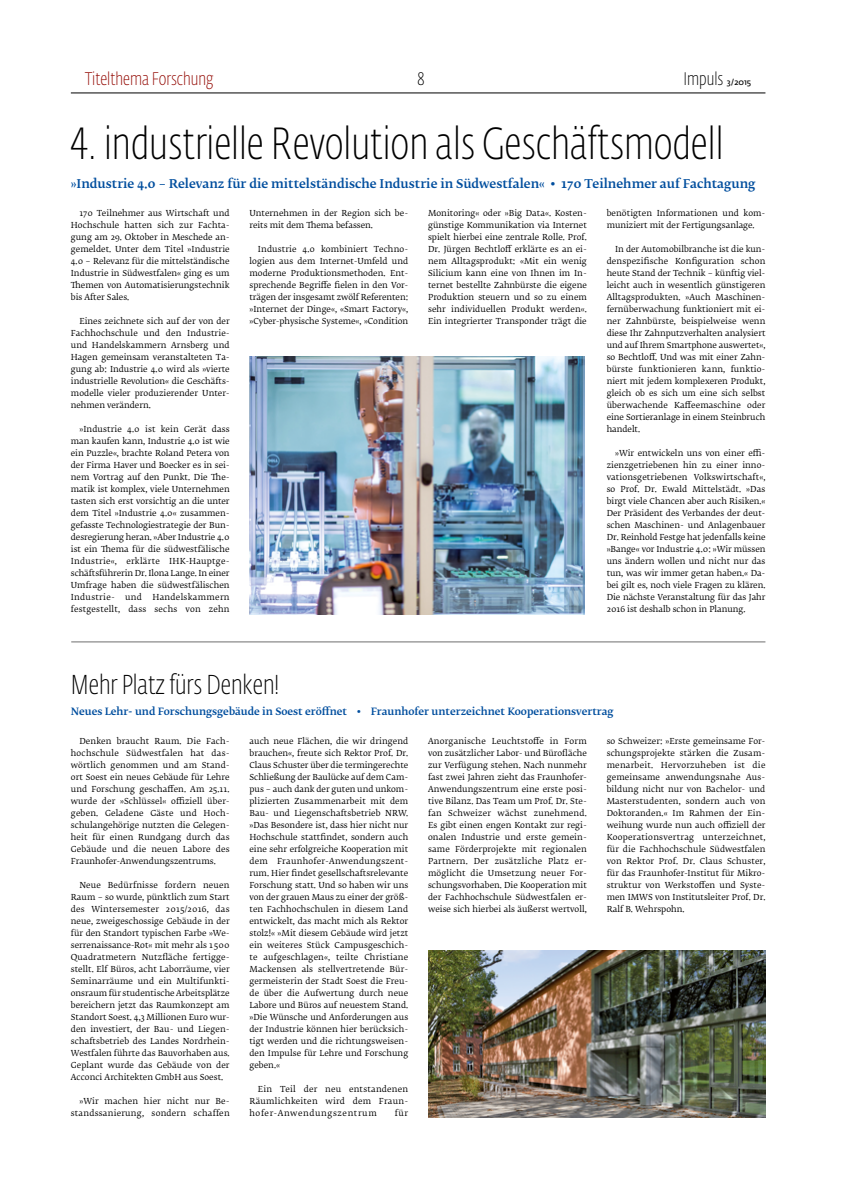
<style>
.page{position:relative;width:842px;height:1191px;background:#fff}
.page>*{position:absolute;margin:0;border:0;box-sizing:border-box;transform-origin:0 0}
.t1{font:44.5px "Fedra Sans Dis Std Thin Cond";color:#000}
.t2{font:27px "Fedra Sans Dis Std Thin Cond";color:#000}
.t3{font:18px "Fedra Sans Dis Std Thin Cond";color:#920700}
.t4{font:18px "Fedra Sans Dis Std Thin Cond";color:#000}
.t5{font:500 12px "Fedra Serif B Std";color:#004e9e}
.t6{font:500 10px "Fedra Serif B Std";color:#004e9e}
.t7{font:8.2px/12px "Fedra Serif B Std";letter-spacing:.005em;color:#000;text-align:justify}
.t8{font:8.2px/12px "Fedra Serif B Std";letter-spacing:.03em;color:#000;text-align:right}
.t9{font:8.2px/12px "Fedra Serif B Std";letter-spacing:.025em;color:#000;text-align:right}
.s1{font-family:"Fedra Sans Alt Std";font-weight:600;font-size:8.2px}
</style>
<div class="page">
<hr style="left:71px;top:92px;width:694px;height:1px;background:#000">
<hr style="left:71px;top:641px;width:694px;height:1px;background:#6e6e6e">
<img style="left:429px;top:950px;width:336px;height:167px">
<img style="left:249px;top:356px;width:335px;height:258px">
<h3 class="t3" style="left:85px;top:68px;width:130px">Titelthema Forschung</h3>
<h3 class="t4" style="left:417px;top:68px;width:9px">8</h3>
<h3 class="t4" style="left:683px;top:68px;width:69px">Impuls <span class="s1">3/2015</span></h3>
<h1 class="t1" style="left:71px;top:116px;width:654px">4. industrielle Revolution als Geschäftsmodell</h1>
<h3 class="t5" style="left:71px;top:175px;width:686px">»Industrie 4.0 – Relevanz für die mittelständische Industrie in Südwestfalen« • 170 Teilnehmer auf Fachtagung</h3>
<p class="t7" style="left:71px;top:208px;width:160px;text-indent:9px">170 Teilnehmer aus Wirtschaft und Hochschule hatten sich zur Fachta&shy;gung am 29. Oktober in Meschede an&shy;gemeldet. Unter dem Titel »Industrie 4.0 – Relevanz für die mittelständische Industrie in Südwestfalen« ging es um Themen von Automatisierungstechnik bis After Sales.</p>
<p class="t7" style="left:71px;top:316px;width:160px;text-indent:9px">Eines zeichnete sich auf der von der Fachhochschule und den Industrie&shy;und Handelskammern Arnsberg und Hagen gemeinsam veranstalteten Ta&shy;gung ab: Industrie 4.0 wird als »vierte industrielle Revolution« die Geschäfts&shy;modelle vieler produzierender Unter&shy;nehmen verändern.</p>
<p class="t7" style="left:71px;top:424px;width:160px;text-indent:9px">»Industrie 4.0 ist kein Gerät dass man kaufen kann, Industrie 4.0 ist wie ein Puzzle«, brachte Roland Petera von der Firma Haver und Boecker es in sei&shy;nem Vortrag auf den Punkt. Die The&shy;matik ist komplex, viele Unternehmen tasten sich erst vorsichtig an die unter dem Titel »Industrie 4.0« zusammen&shy;gefasste Technologiestrategie der Bun&shy;desregierung heran. »Aber Industrie 4.0 ist ein Thema für die südwestfälische Industrie«, erklärte IHK-Hauptge&shy;schäftsführerin Dr. Ilona Lange. In einer Umfrage haben die südwestfälischen Industrie-</p>
<p class="t7" style="left:428px;top:208px;width:160px">Monitoring« oder »Big Data«. Kosten&shy;günstige Kommunikation via Internet spielt hierbei eine zentrale Rolle. Prof.<br>Dr. Jürgen Bechtloff erklärte es an ei&shy;nem Alltagsprodukt: «Mit ein wenig Silicium kann eine von Ihnen im In&shy;ternet bestellte Zahnbürste die eigene Produktion steuern und so zu einem sehr individuellen Produkt werden«.<br>Ein integrierter Transponder trägt die</p>
<p class="t7" style="left:607px;top:208px;width:160px">benötigten Informationen und kom&shy;muniziert mit der Fertigungsanlage.</p>
<p class="t7" style="left:249px;top:208px;width:160px">Unternehmen in der Region sich be&shy;reits mit dem Thema befassen.</p>
<p class="t7" style="left:249px;top:244px;width:160px;text-indent:9px">Industrie 4.0 kombiniert Techno&shy;logien aus dem Internet-Umfeld und moderne Produktionsmethoden. Ent&shy;sprechende Begriffe fielen in den Vor&shy;trägen der insgesamt zwölf Referenten: »Internet der Dinge«, «Smart Factory«, »Cyber-physische Systeme«, »Condition</p>
<p class="t7" style="left:607px;top:244px;width:160px;text-indent:9px">In der Automobilbranche ist die kun&shy;denspezifische Konfiguration schon heute Stand der Technik – künftig viel&shy;leicht auch in wesentlich günstigeren Alltagsprodukten. »Auch Maschinen&shy;fernüberwachung funktioniert mit ei&shy;ner Zahnbürste, beispielweise wenn diese Ihr Zahnputzverhalten analysiert und auf Ihrem Smartphone auswertet«, so Bechtloff. Und was mit einer Zahn&shy;bürste funktionieren kann, funktio&shy;niert mit jedem komplexeren Produkt, gleich ob es sich um eine sich selbst überwachende Kaffeemaschine oder eine Sortieranlage in einem Steinbruch handelt.</p>
<p class="t7" style="left:607px;top:448px;width:160px;text-indent:9px">»Wir entwickeln uns von einer effi&shy;zienzgetriebenen hin zu einer inno&shy;vationsgetriebenen Volkswirtschaft«, so Prof. Dr. Ewald Mittelstädt. »Das birgt viele Chancen aber auch Risiken.« Der Präsident des Verbandes der deut&shy;schen Maschinen- und Anlagenbauer Dr. Reinhold Festge hat jedenfalls keine »Bange« vor Industrie 4.0: »Wir müssen uns ändern wollen und nicht nur das tun, was wir immer getan haben.« Da&shy;bei gilt es, noch viele Fragen zu klären.<br>Die nächste Veranstaltung für das Jahr 2016 ist deshalb schon in Planung.</p>
<p class="t9" style="left:71px;top:592px;width:160px">Handelskammern<br>festgestellt, dass sechs von zehn</p>
<p class="t7" style="left:125px;top:592px;width:18px">und</p>
<h2 class="t2" style="left:71px;top:668px;width:210px">Mehr Platz fürs Denken!</h2>
<p class="t6" style="left:71px;top:704px;width:544px">Neues Lehr- und Forschungsgebäude in Soest eröffnet • Fraunhofer unterzeichnet Kooperationsvertrag</p>
<p class="t7" style="left:71px;top:736px;width:160px;text-indent:9px">Denken braucht Raum. Die Fach&shy;hochschule Südwestfalen hat das&shy;wörtlich genommen und am Stand&shy;ort Soest ein neues Gebäude für Lehre und Forschung geschaffen. Am 25.11. wurde der »Schlüssel« offiziell über&shy;geben. Geladene Gäste und Hoch&shy;schulangehörige nutzten die Gelegen&shy;heit für einen Rundgang durch das Gebäude und die neuen Labore des Fraunhofer-Anwendungszentrums.</p>
<p class="t7" style="left:71px;top:880px;width:160px;text-indent:9px">Neue Bedürfnisse fordern neuen Raum – so wurde, pünktlich zum Start des Wintersemester 2015/2016, das neue, zweigeschossige Gebäude in der für den Standort typischen Farbe »We&shy;serrenaissance-Rot« mit mehr als 1 500<br>Quadratmetern Nutzfläche fertigge&shy;stellt. Elf Büros, acht Laborräume, vier Seminarräume und ein Multifunkti&shy;onsraum für studentische Arbeitsplätze bereichern jetzt das Raumkonzept am Standort Soest. 4,3 Millionen Euro wur&shy;den investiert, der Bau- und Liegen&shy;schaftsbetrieb des Landes Nordrhein-Westfalen führte das Bauvorhaben aus.<br>Geplant wurde das Gebäude von der Acconci Architekten GmbH aus Soest.</p>
<p class="t8" style="left:71px;top:1096px;width:160px">»Wir machen hier nicht nur Be&shy;standssanierung, sondern schaffen</p>
<p class="t7" style="left:428px;top:736px;width:160px">Anorganische Leuchtstoffe in Form von zusätzlicher Labor- und Bürofläche zur Verfügung stehen. Nach nunmehr fast zwei Jahren zieht das Fraunhofer-Anwendungszentrum eine erste posi&shy;tive Bilanz. Das Team um Prof. Dr. Ste&shy;fan Schweizer wächst zunehmend.<br>Es gibt einen engen Kontakt zur regi&shy;onalen Industrie und erste gemein&shy;same Förderprojekte mit regionalen Partnern. Der zusätzliche Platz er&shy;möglicht die Umsetzung neuer For&shy;schungsvorhaben. Die Kooperation mit der Fachhochschule Südwestfalen er&shy;weise sich hierbei als äußerst wertvoll,</p>
<p class="t7" style="left:607px;top:736px;width:160px">so Schweizer: »Erste gemeinsame For&shy;schungsprojekte stärken die Zusam&shy;menarbeit. Hervorzuheben ist die gemeinsame anwendungsnahe Aus&shy;bildung nicht nur von Bachelor- und Masterstudenten, sondern auch von Doktoranden.« Im Rahmen der Ein&shy;weihung wurde nun auch offiziell der Kooperationsvertrag unterzeichnet, für die Fachhochschule Südwestfalen von Rektor Prof. Dr. Claus Schuster, für das Fraunhofer-Institut für Mikro&shy;struktur von Werkstoffen und Syste&shy;men IMWS von Institutsleiter Prof. Dr.<br>Ralf B. Wehrspohn.</p>
<p class="t7" style="left:249px;top:736px;width:160px">auch neue Flächen, die wir dringend brauchen«, freute sich Rektor Prof. Dr.<br>Claus Schuster über die termingerechte Schließung der Baulücke auf dem Cam&shy;pus – auch dank der guten und unkom&shy;plizierten Zusammenarbeit mit dem Bau- und Liegenschaftsbetrieb NRW. »Das Besondere ist, dass hier nicht nur Hochschule stattfindet, sondern auch eine sehr erfolgreiche Kooperation mit dem Fraunhofer-Anwendungszent&shy;rum. Hier findet gesellschaftsrelevante Forschung statt. Und so haben wir uns von der grauen Maus zu einer der größ&shy;ten Fachhochschulen in diesem Land entwickelt, das macht mich als Rektor stolz!« »Mit diesem Gebäude wird jetzt ein weiteres Stück Campusgeschich&shy;te aufgeschlagen«, teilte Christiane Mackensen als stellvertretende Bür&shy;germeisterin der Stadt Soest die Freu&shy;de über die Aufwertung durch neue Labore und Büros auf neuestem Stand. »Die Wünsche und Anforderungen aus der Industrie können hier berücksich&shy;tigt werden und die richtungsweisen&shy;den Impulse für Lehre und Forschung geben.«</p>
<p class="t7" style="left:249px;top:1084px;width:160px;text-indent:9px">Ein Teil der neu entstandenen Räumlichkeiten wird dem Fraun&shy;hofer-Anwendungszentrum</p>
<p class="t7" style="left:395px;top:1108px;width:15px">für</p>
</div>
